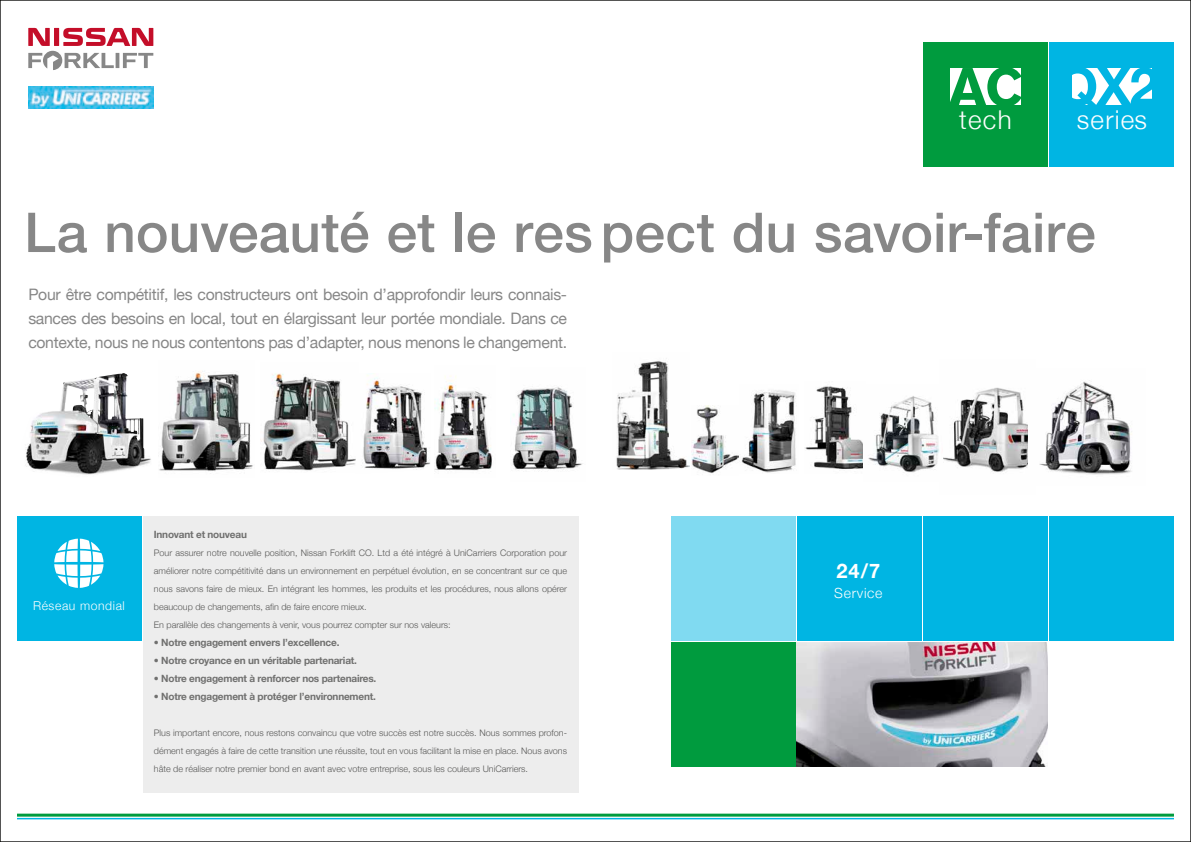
<style>
.page{position:relative;width:1191px;height:842px;background:#fff}
.page>*{position:absolute;margin:0;border:0;box-sizing:border-box;transform-origin:0 0}
.t1{font:500 55px "Helvetica Neue";color:#878787}
.t2{font:700 53px "Helvetica Neue";color:#00b5e3}
.t3{font:300 26px "Helvetica Neue";letter-spacing:.05em;color:#fff}
.t4{font:700 20px "Helvetica Neue";color:#fff}
.t5{font:15.8px/24px "Helvetica Neue";letter-spacing:-.02em;color:#878787;text-align:justify}
.t6{font:300 14px "Helvetica Neue";letter-spacing:.05em;color:#fff}
.t7{font:300 12.1px "Helvetica Neue";letter-spacing:.05em;color:#fff}
.t8{font:700 10px "Helvetica Neue";letter-spacing:-.02em;color:#70706f}
.t9{font:300 9px/18px "Helvetica Neue";color:#575756}
.s1{font-family:"Nissan AG";font-size:53.5px;color:#009b3e}
</style>
<div class="page">
<div style="left:1049px;top:43px;width:125px;height:124px;background:#00b5e3"></div>
<div style="left:1071px;top:68px;width:80px;height:37px;background:#fff"></div>
<div style="left:923px;top:43px;width:124px;height:124px;background:#009b3e"></div>
<div style="left:950px;top:68px;width:70px;height:37px;background:#fff"></div>
<hr style="left:17px;top:814px;width:1157px;height:3px;background:#009b3e">
<hr style="left:17px;top:818px;width:1157px;height:1px;background:#00b5e3">
<div style="left:143px;top:516px;width:435px;height:276px;background:#ededed"></div>
<div style="left:670px;top:642px;width:125px;height:125px;background:#009b3e"></div>
<img style="left:797px;top:642px;width:250px;height:125px">
<div style="left:670px;top:516px;width:125px;height:125px;background:#80daf1"></div>
<div style="left:1049px;top:516px;width:125px;height:125px;background:#00b5e3"></div>
<div style="left:923px;top:516px;width:124px;height:125px;background:#00b5e3"></div>
<div style="left:797px;top:516px;width:124px;height:125px;background:#00b5e3"></div>
<img style="left:261px;top:373px;width:94px;height:98px">
<img style="left:159px;top:371px;width:94px;height:100px">
<img style="left:943px;top:387px;width:85px;height:85px">
<img style="left:1039px;top:380px;width:93px;height:95px">
<img style="left:805px;top:386px;width:58px;height:83px">
<img style="left:692px;top:406px;width:46px;height:67px">
<img style="left:512px;top:387px;width:71px;height:83px">
<img style="left:616px;top:361px;width:73px;height:109px">
<img style="left:741px;top:390px;width:55px;height:83px">
<img style="left:25px;top:373px;width:126px;height:102px">
<img style="left:868px;top:396px;width:72px;height:77px">
<img style="left:355px;top:375px;width:75px;height:95px">
<img style="left:434px;top:376px;width:58px;height:95px">
<svg style="left:28px;top:28px;width:125px;height:42px"></svg>
<img style="left:28px;top:87px;width:125px;height:21px">
<div style="left:17px;top:516px;width:125px;height:125px;background:#00b5e3"></div>
<svg style="left:54px;top:539px;width:50px;height:49px"></svg>
<h2 class="t2" style="left:948px;top:54px;width:212px"><span class="s1">AC</span> QX2</h2>
<h3 class="t3" style="left:959px;top:104px;width:54px">tech</h3>
<h3 class="t3" style="left:1076px;top:104px;width:72px">series</h3>
<h1 class="t1" style="left:24px;top:199px;width:1073px">La nouveauté et le res pect du savoir-faire</h1>
<p class="t5" style="left:28px;top:282px;width:540px">Pour être compétitif, les constructeurs ont besoin d’approfondir leurs connais&shy;sances des besoins en local, tout en élargissant leur portée mondiale. Dans ce contexte, nous ne nous contentons pas d’adapter, nous menons le changement.</p>
<h3 class="t7" style="left:33px;top:596px;width:93px">Réseau mondial</h3>
<p class="t8" style="left:154px;top:528px;width:95px">Innovant et nouveau</p>
<p class="t9" style="left:154px;top:543px;width:415px">Pour assurer notre nouvelle position, Nissan Forklift CO. Ltd a été intégré à UniCarriers Corporation pour améliorer notre compétitivité dans un environnement en perpétuel évolution, en se concentrant sur ce que nous savons faire de mieux. En intégrant les hommes, les produits et les procédures, nous allons opérer beaucoup de changements, afin de faire encore mieux.<br>En parallèle des changements à venir, vous pourrez compter sur nos valeurs:</p>
<p class="t8" style="left:154px;top:636px;width:187px">• Notre engagement envers l’excellence.</p>
<p class="t8" style="left:154px;top:654px;width:205px">• Notre croyance en un véritable partenariat.</p>
<p class="t8" style="left:154px;top:672px;width:224px">• Notre engagement à renforcer nos partenaires.</p>
<p class="t8" style="left:154px;top:690px;width:223px">• Notre engagement à protéger l’environnement.</p>
<p class="t9" style="left:154px;top:723px;width:415px;text-align:justify">Plus important encore, nous restons convaincu que votre succès est notre succès. Nous sommes profon&shy;dément engagés à faire de cette transition une réussite, tout en vous facilitant la mise en place. Nous avons hâte de réaliser notre premier bond en avant avec votre entreprise, sous les couleurs UniCarriers.</p>
<h3 class="t4" style="left:836px;top:559px;width:45px">24/7</h3>
<h3 class="t6" style="left:834px;top:584px;width:50px">Service</h3>
</div>
